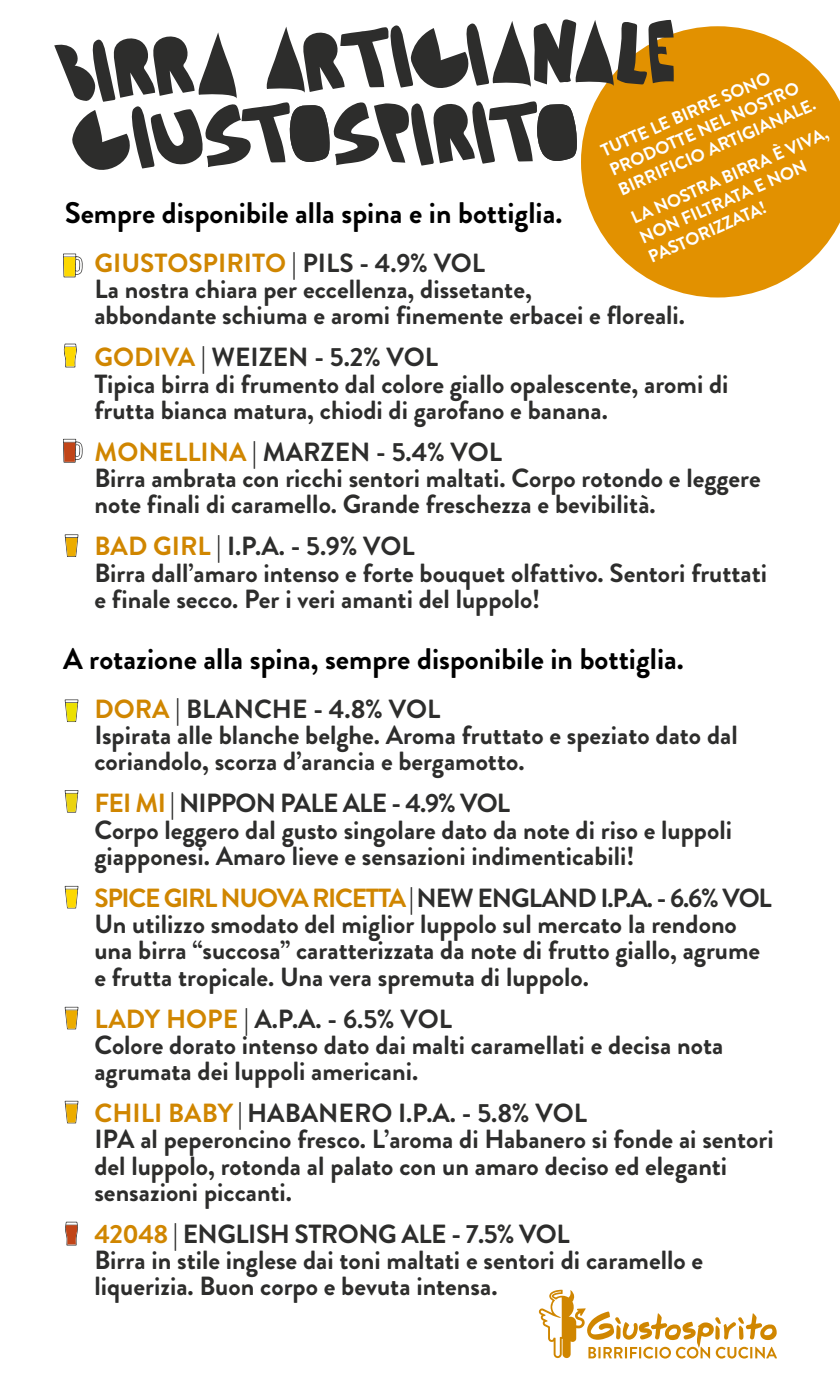
<style>
.page{position:relative;width:840px;height:1400px;background:#fff}
.page>*{position:absolute;margin:0;border:0;box-sizing:border-box;transform-origin:0 0}
.t1{font:700 29.75px "Brandon Grotesque";color:#000}
.t2{font:700 26.25px/26.2px "Brandon Grotesque";color:#2d2d2c}
.t3{font:700 26.25px "Brandon Grotesque";color:#d08600}
.t4{font:700 17.68px/21.2px "Brandon Grotesque";color:#fff}
.s1{color:#d08600}
.s2{color:#2d2d2c}
</style>
<div class="page">
<svg style="left:581px;top:26px;width:259px;height:272px;fill:#e29100"></svg>
<svg style="left:63px;top:254px;width:20px;height:23px"></svg>
<svg style="left:64px;top:344px;width:13px;height:23px"></svg>
<svg style="left:63px;top:439px;width:20px;height:24px"></svg>
<svg style="left:65px;top:534px;width:13px;height:23px"></svg>
<svg style="left:65px;top:699px;width:13px;height:23px"></svg>
<svg style="left:65px;top:790px;width:13px;height:23px"></svg>
<svg style="left:65px;top:886px;width:13px;height:22px"></svg>
<svg style="left:539px;top:1290px;width:238px;height:69px"></svg>
<svg style="left:54px;top:19px;width:620px;height:153px"></svg>
<svg style="left:65px;top:1007px;width:13px;height:22px"></svg>
<svg style="left:65px;top:1101px;width:13px;height:22px"></svg>
<svg style="left:65px;top:1222px;width:13px;height:24px"></svg>
<p class="t4" style="left:598px;top:142px;width:215px;rotate:-24deg">TUTTE LE BIRRE SONO<br>PRODOTTE NEL NOSTRO<br>BIRRIFICIO ARTIGIANALE.</p>
<p class="t4" style="left:628px;top:209px;width:215px;rotate:-24deg">LA NOSTRA BIRRA È VIVA,<br>NON FILTRATA E NON</p>
<p class="t4" style="left:645px;top:248px;width:129px;rotate:-24deg">PASTORIZZATA!</p>
<p class="t2" style="left:94px;top:276px;width:592px">La nostra chiara per eccellenza, dissetante,<br>abbondante schiuma e aromi finemente erbacei e floreali.</p>
<p class="t2" style="left:94px;top:345px;width:636px"><span class="s1">GODIVA</span> | WEIZEN - 5.2% VOL<br>Tipica birra di frumento dal colore giallo opalescente, aromi di frutta bianca matura, chiodi di garofano e banana.</p>
<p class="t2" style="left:94px;top:439px;width:668px"><span class="s1">MONELLINA</span> | MARZEN - 5.4% VOL<br>Birra ambrata con ricchi sentori maltati. Corpo rotondo e leggere note finali di caramello. Grande freschezza e bevibilità.</p>
<p class="t2" style="left:94px;top:534px;width:674px"><span class="s1">BAD GIRL</span> | I.P.A. - 5.9% VOL<br>Birra dall’amaro intenso e forte bouquet olfattivo. Sentori fruttati e finale secco. Per i veri amanti del luppolo!</p>
<p class="t1" style="left:65px;top:192px;width:499px">Sempre disponibile alla spina e in bottiglia.</p>
<p class="t3" style="left:94px;top:245px;width:392px">GIUSTOSPIRITO <span class="s2">| PILS - 4.9% VOL</span></p>
<p class="t1" style="left:63px;top:638px;width:622px">A rotazione alla spina, sempre disponibile in bottiglia.</p>
<p class="t2" style="left:94px;top:696px;width:645px"><span class="s1">DORA</span> | BLANCHE - 4.8% VOL<br>Ispirata alle blanche belghe. Aroma fruttato e speziato dato dal coriandolo, scorza d’arancia e bergamotto.</p>
<p class="t2" style="left:94px;top:791px;width:639px"><span class="s1">FEI MI</span> | NIPPON PALE ALE - 4.9% VOL<br>Corpo leggero dal gusto singolare dato da note di riso e luppoli giapponesi. Amaro lieve e sensazioni indimenticabili!</p>
<p class="t2" style="left:94px;top:885px;width:679px"><span class="s1">SPICE GIRL NUOVA RICETTA</span> | NEW ENGLAND I.P.A. - 6.6% VOL Un utilizzo smodato del miglior luppolo sul mercato la rendono una birra “succosa” caratterizzata da note di frutto giallo, agrume e frutta tropicale. Una vera spremuta di luppolo.</p>
<p class="t2" style="left:94px;top:1006px;width:630px"><span class="s1">LADY HOPE</span> | A.P.A. - 6.5% VOL<br>Colore dorato intenso dato dai malti caramellati e decisa nota agrumata dei luppoli americani.</p>
<p class="t2" style="left:94px;top:1100px;width:681px"><span class="s1">CHILI BABY</span> | HABANERO I.P.A. - 5.8% VOL<br>IPA al peperoncino fresco. L’aroma di Habanero si fonde ai sentori del luppolo, rotonda al palato con un amaro deciso ed eleganti sensazioni piccanti.</p>
<p class="t2" style="left:94px;top:1221px;width:610px"><span class="s1">42048</span> | ENGLISH STRONG ALE - 7.5% VOL<br>Birra in stile inglese dai toni maltati e sentori di caramello e liquerizia. Buon corpo e bevuta intensa.</p>
</div>
